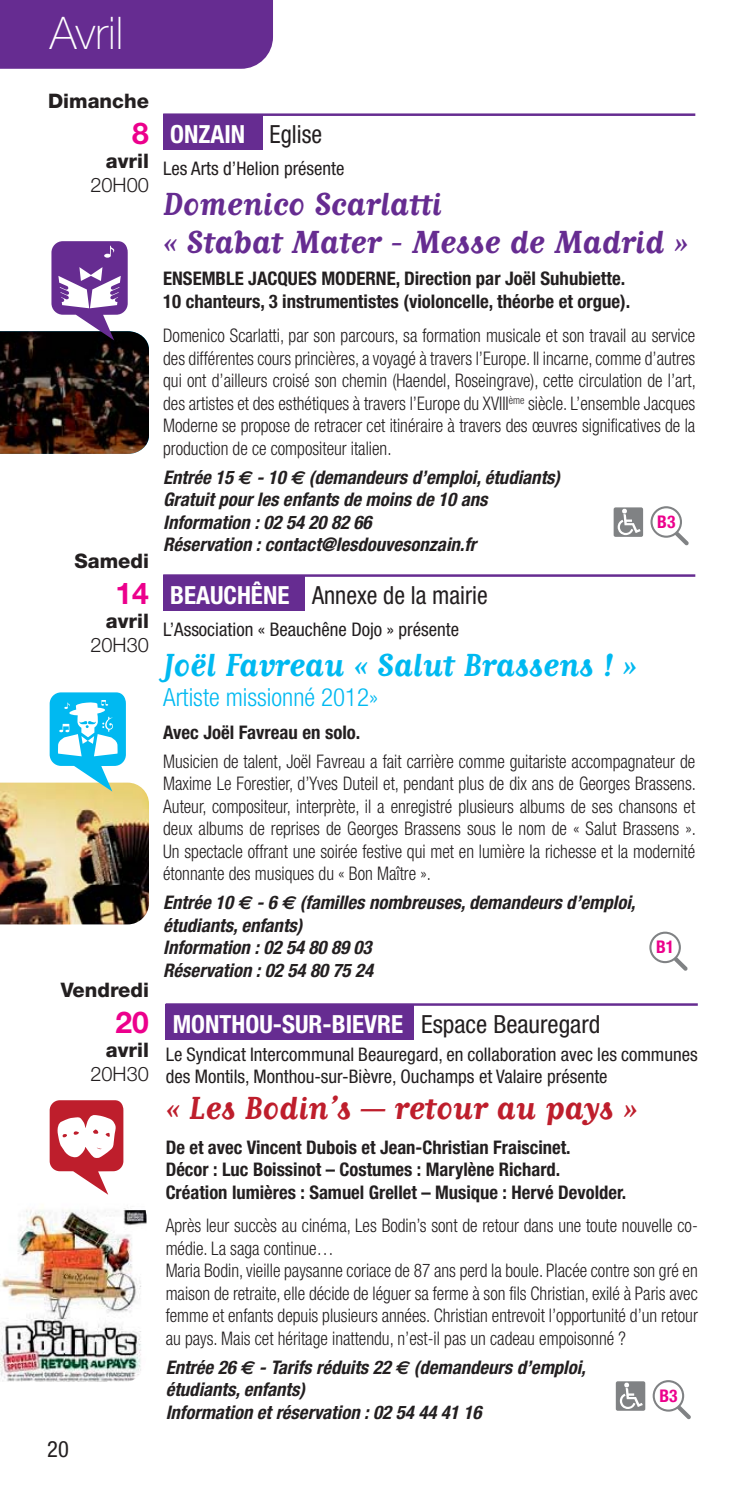
<style>
.page{position:relative;width:745px;height:1489px;background:#fff}
.page>*{position:absolute;margin:0;border:0;box-sizing:border-box;transform-origin:0 0}
.t1{font:100 45px "Helvetica Neue";color:#fff}
.t2{font:700 37.5px/37.5px "Matrix Script";color:#662c91}
.t3{font:700 37.5px "Matrix Script";color:#00b9f1}
.t4{font:700 37.5px "Matrix Script";color:#be1e2c}
.t5{font:700 30px "Helvetica Neue";color:#ec008c}
.t6{font:700 condensed 25px "Helvetica Neue";color:#fff}
.t7{font:condensed 25px "Helvetica Neue";color:#231f20;scale:.96 1}
.t8{font:300 condensed 25px "Helvetica Neue";color:#00b9f1}
.t9{font:condensed 22.5px "Helvetica Neue";color:#231f20}
.t10{font:800 20px "Helvetica Neue";color:#231f20}
.t11{font:300 20px "Helvetica Neue";color:#231f20}
.t12{font:300 condensed 18.75px/22.5px "Helvetica Neue";color:#231f20;text-align:justify;scale:.93 1}
.t13{font:italic 700 condensed 18.75px/22.5px "Helvetica Neue";color:#231f20}
.t14{font:700 condensed 18.75px/22.5px "Helvetica Neue";color:#231f20}
.t15{font:condensed 18.75px/22.5px "Helvetica Neue";color:#231f20}
.t16{font:700 condensed 17.5px "Helvetica Neue";color:#ec008c}
.s1{font-weight:400;color:#231f20}
.s2{font-family:"Euro Sans";font-stretch:normal}
.s3{font-weight:700;color:#fff}
</style>
<div class="page">
<div style="left:0;top:0;width:273px;height:69px;background:#662c91"></div>
<div style="left:163px;top:115px;width:99px;height:35px;background:#662c91"></div>
<hr style="left:163px;top:113px;width:99px;height:3px;background:#662c91">
<hr style="left:262px;top:113px;width:432px;height:3px;background:#662c91">
<svg style="left:650px;top:506px;width:38px;height:39px"></svg>
<svg style="left:613px;top:507px;width:29px;height:30px"></svg>
<div style="left:163px;top:575px;width:142px;height:36px;background:#662c91"></div>
<hr style="left:163px;top:574px;width:142px;height:3px;background:#662c91">
<hr style="left:305px;top:574px;width:389px;height:3px;background:#662c91">
<svg style="left:649px;top:931px;width:38px;height:39px"></svg>
<svg style="left:0;top:241px;width:149px;height:213px"></svg>
<img style="left:0;top:692px;width:149px;height:232px">
<img style="left:0;top:1100px;width:147px;height:282px">
<div style="left:165px;top:1004px;width:249px;height:35px;background:#662c91"></div>
<hr style="left:165px;top:1003px;width:249px;height:2px;background:#662c91">
<hr style="left:414px;top:1003px;width:283px;height:2px;background:#662c91">
<svg style="left:652px;top:1380px;width:38px;height:38px"></svg>
<svg style="left:615px;top:1381px;width:30px;height:29px"></svg>
<h1 class="t1" style="left:50px;top:17px;width:75px">Avril</h1>
<p class="t10" style="left:48px;top:93px;width:102px">Dimanche</p>
<h3 class="t5" style="left:132px;top:122px;width:18px">8</h3>
<p class="t10" style="left:106px;top:153px;width:44px">avril</p>
<p class="t11" style="left:90px;top:177px;width:60px">20H00</p>
<p class="t10" style="left:74px;top:554px;width:76px">Samedi</p>
<h3 class="t5" style="left:115px;top:583px;width:35px">14</h3>
<p class="t10" style="left:106px;top:614px;width:44px">avril</p>
<p class="t11" style="left:90px;top:638px;width:60px">20H30</p>
<p class="t10" style="left:61px;top:983px;width:90px">Vendredi</p>
<h3 class="t5" style="left:115px;top:1011px;width:35px">20</h3>
<p class="t10" style="left:106px;top:1043px;width:44px">avril</p>
<p class="t11" style="left:90px;top:1067px;width:60px">20H30</p>
<p class="t9" style="left:47px;top:1440px;width:23px">20</p>
<h3 class="t6" style="left:170px;top:125px;width:153px">ONZAIN <span class="s1">Eglise</span></h3>
<p class="t15" style="left:163px;top:159px;width:183px">Les Arts d’Helion présente</p>
<h2 class="t2" style="left:163px;top:189px;width:526px">Domenico Scarlatti<br>« Stabat Mater - Messe de Madrid »</h2>
<p class="t14" style="left:163px;top:269px;width:468px">ENSEMBLE JACQUES MODERNE, Direction par Joël Suhubiette.<br>10 chanteurs, 3 instrumentistes (violoncelle, théorbe et orgue).</p>
<p class="t12" style="left:163px;top:326px;width:574px">Domenico Scarlatti, par son parcours, sa formation musicale et son travail au service des différentes cours princières, a voyagé à travers l’Europe. Il incarne, comme d’autres qui ont d’ailleurs croisé son chemin (Haendel, Roseingrave), cette circulation de l’art, des artistes et des esthétiques à travers l’Europe du XVIII<sup>ème</sup> siècle. L’ensemble Jacques Moderne se propose de retracer cet itinéraire à travers des œuvres significatives de la production de ce compositeur italien.</p>
<p class="t13" style="left:163px;top:467px;width:398px">Entrée 15 <span class="s2">€</span> - 10 <span class="s2">€</span> (demandeurs d’emploi, étudiants)<br>Gratuit pour les enfants de moins de 10 ans<br>Information : 02 54 20 82 66</p>
<p class="t16" style="left:656px;top:515px;width:20px">B3</p>
<p class="t13" style="left:163px;top:535px;width:314px">Réservation : contact@lesdouvesonzain.fr</p>
<h3 class="t7" style="left:170px;top:586px;width:332px"><span class="s3">BEAUCHÊNE</span> Annexe de la mairie</h3>
<p class="t15" style="left:163px;top:620px;width:297px">L’Association « Beauchêne Dojo » présente</p>
<h2 class="t3" style="left:163px;top:653px;width:474px">Joël Favreau « Salut Brassens ! »</h2>
<h3 class="t8" style="left:163px;top:688px;width:217px">Artiste missionné 2012»</h3>
<p class="t14" style="left:163px;top:722px;width:198px">Avec Joël Favreau en solo.</p>
<p class="t12" style="left:163px;top:751px;width:574px">Musicien de talent, Joël Favreau a fait carrière comme guitariste accompagnateur de Maxime Le Forestier, d’Yves Duteil et, pendant plus de dix ans de Georges Brassens.<br>Auteur, compositeur, interprète, il a enregistré plusieurs albums de ses chansons et deux albums de reprises de Georges Brassens sous le nom de « Salut Brassens ».<br>Un spectacle offrant une soirée festive qui met en lumière la richesse et la modernité étonnante des musiques du « Bon Maître ».</p>
<p class="t13" style="left:163px;top:892px;width:473px">Entrée 10 <span class="s2">€</span> - 6 <span class="s2">€</span> (familles nombreuses, demandeurs d’emploi, étudiants, enfants)<br>Information : 02 54 80 89 03</p>
<p class="t16" style="left:655px;top:940px;width:20px">B1</p>
<p class="t13" style="left:163px;top:960px;width:211px">Réservation : 02 54 80 75 24</p>
<h3 class="t6" style="left:173px;top:1014px;width:429px">MONTHOU-SUR-BIEVRE <span class="s1">Espace Beauregard</span></h3>
<p class="t15" style="left:165px;top:1044px;width:533px">Le Syndicat Intercommunal Beauregard, en collaboration avec les communes des Montils, Monthou-sur-Bièvre, Ouchamps et Valaire présente</p>
<h2 class="t4" style="left:165px;top:1096px;width:472px">« Les Bodin’s – retour au pays »</h2>
<p class="t14" style="left:165px;top:1137px;width:462px">De et avec Vincent Dubois et Jean-Christian Fraiscinet.<br>Décor : Luc Boissinot – Costumes : Marylène Richard.<br>Création lumières : Samuel Grellet – Musique : Hervé Devolder.</p>
<p class="t12" style="left:165px;top:1215px;width:573px;text-align:left">Après leur succès au cinéma, Les Bodin’s sont de retour dans une toute nouvelle co&shy;médie. La saga continue…<br>Maria Bodin, vieille paysanne coriace de 87 ans perd la boule. Placée contre son gré en maison de retraite, elle décide de léguer sa ferme à son fils Christian, exilé à Paris avec femme et enfants depuis plusieurs années. Christian entrevoit l’opportunité d’un retour au pays. Mais cet héritage inattendu, n’est-il pas un cadeau empoisonné ?</p>
<p class="t13" style="left:165px;top:1357px;width:421px">Entrée 26 <span class="s2">€</span> - Tarifs réduits 22 <span class="s2">€</span> (demandeurs d’emploi, étudiants, enfants)</p>
<p class="t16" style="left:659px;top:1388px;width:20px">B3</p>
<p class="t13" style="left:165px;top:1402px;width:317px">Information et réservation : 02 54 44 41 16</p>
</div>
